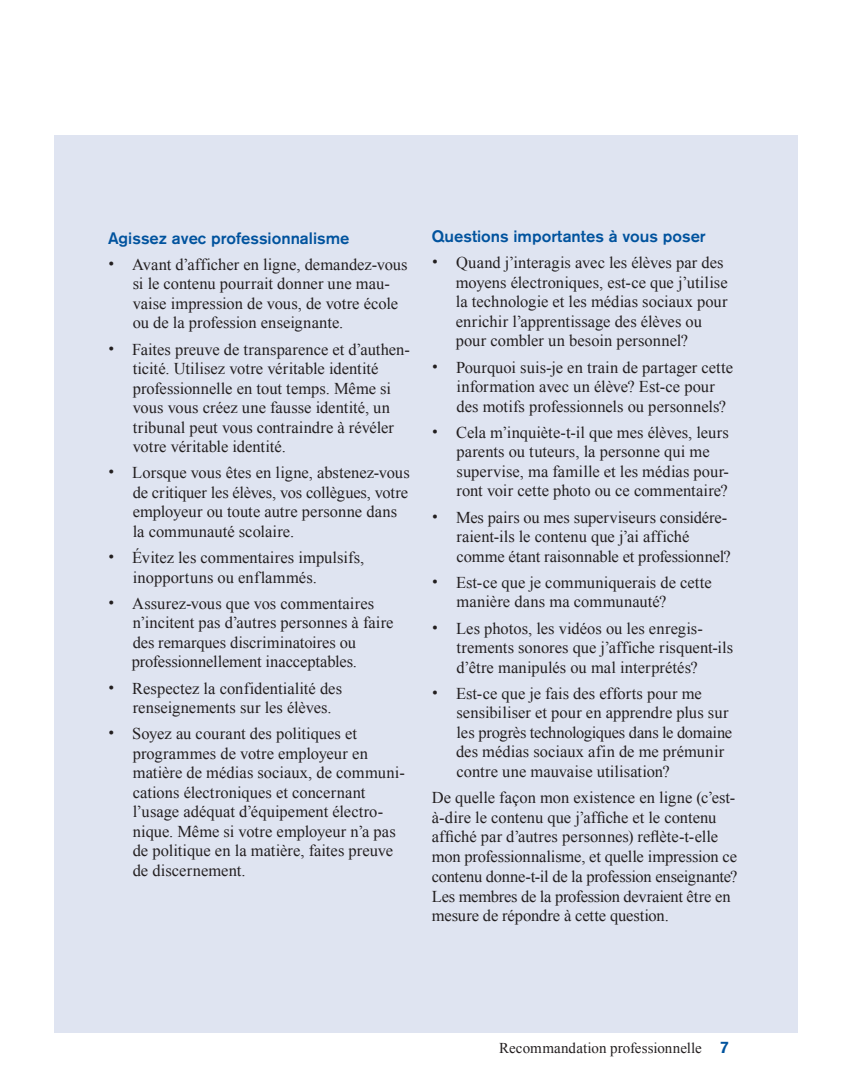
<style>
.page{position:relative;width:864px;height:1080px;background:#fff}
.page>*{position:absolute;margin:0;border:0;box-sizing:border-box;transform-origin:0 0}
._11_pt_body_with_bul{font:16.5px/19.5px "Times New Roman";color:#231f20}
.Body_with_bullets{font:16.5px/19.5px "Times New Roman";color:#231f20}
.Subhead{font:500 16.5px "Akzidenz Grotesk Pro";color:#01539e}
._11_pt_body_with_bul-2{font:500 16.5px "Akzidenz Grotesk Pro";color:#01539e}
.t1{font:15px "Times New Roman";color:#231f20}
.s1{font-family:"Helvetica";font-size:18px}
.s2{font-family:"Akzidenz Grotesk Pro";font-weight:500;font-size:16.5px;color:#01539e}
</style>
<div class="page">
<div style="left:54px;top:135px;width:743px;height:898px;background:#dfe4f1"></div>
<p class="_11_pt_body_with_bul-2" style="left:108px;top:227px;width:243px">Agissez avec professionnalisme</p>
<p class="_11_pt_body_with_bul" style="left:133px;top:254px;width:276px;text-indent:-25px"><span class="s1">•</span> Avant d’afficher en ligne, demandez-vous si le contenu pourrait donner une mau&shy;vaise impression de vous, de votre école ou de la profession enseignante.</p>
<p class="_11_pt_body_with_bul" style="left:133px;top:339px;width:279px;text-indent:-25px"><span class="s1">•</span> Faites preuve de transparence et d’authen&shy;ticité. Utilisez votre véritable identité professionnelle en tout temps. Même si vous vous créez une fausse identité, un tribunal peut vous contraindre à révéler votre véritable identité.</p>
<p class="_11_pt_body_with_bul" style="left:133px;top:463px;width:279px;text-indent:-25px"><span class="s1">•</span> Lorsque vous êtes en ligne, abstenez-vous de critiquer les élèves, vos collègues, votre employeur ou toute autre personne dans la communauté scolaire.</p>
<p class="_11_pt_body_with_bul" style="left:133px;top:548px;width:233px;text-indent:-25px"><span class="s1">•</span> Évitez les commentaires impulsifs, inopportuns ou enflammés.</p>
<p class="_11_pt_body_with_bul" style="left:132px;top:593px;width:263px;text-indent:-24px"><span class="s1">•</span> Assurez-vous que vos commentaires n’incitent pas d’autres personnes à faire des remarques discriminatoires ou professionnellement inacceptables.</p>
<p class="_11_pt_body_with_bul" style="left:133px;top:678px;width:211px;text-indent:-25px"><span class="s1">•</span> Respectez la confidentialité des renseignements sur les élèves.</p>
<p class="_11_pt_body_with_bul" style="left:133px;top:724px;width:274px;text-indent:-25px"><span class="s1">•</span> Soyez au courant des politiques et programmes de votre employeur en matière de médias sociaux, de communi&shy;cations électroniques et concernant l’usage adéquat d’équipement électro&shy;nique. Même si votre employeur n’a pas de politique en la matière, faites preuve de discernement.</p>
<p class="Subhead" style="left:432px;top:226px;width:276px">Questions importantes à vous poser</p>
<p class="Body_with_bullets" style="left:456px;top:253px;width:273px;text-indent:-24px"><span class="s1">•</span> Quand j’interagis avec les élèves par des moyens électroniques, est-ce que j’utilise la technologie et les médias sociaux pour enrichir l’apprentissage des élèves ou pour combler un besoin personnel?</p>
<p class="_11_pt_body_with_bul" style="left:457px;top:357px;width:278px;text-indent:-25px"><span class="s1">•</span> Pourquoi suis-je en train de partager cette information avec un élève? Est-ce pour des motifs professionnels ou personnels?</p>
<p class="_11_pt_body_with_bul" style="left:457px;top:422px;width:274px;text-indent:-25px"><span class="s1">•</span> Cela m’inquiète-t-il que mes élèves, leurs parents ou tuteurs, la personne qui me supervise, ma famille et les médias pour&shy;ront voir cette photo ou ce commentaire?</p>
<p class="_11_pt_body_with_bul" style="left:457px;top:507px;width:276px;text-indent:-25px"><span class="s1">•</span> Mes pairs ou mes superviseurs considére&shy;raient-ils le contenu que j’ai affiché comme étant raisonnable et professionnel?</p>
<p class="_11_pt_body_with_bul" style="left:457px;top:572px;width:257px;text-indent:-25px"><span class="s1">•</span> Est-ce que je communiquerais de cette manière dans ma communauté?</p>
<p class="_11_pt_body_with_bul" style="left:457px;top:618px;width:278px;text-indent:-25px"><span class="s1">•</span> Les photos, les vidéos ou les enregis&shy;trements sonores que j’affiche risquent-ils d’être manipulés ou mal interprétés?</p>
<p class="_11_pt_body_with_bul" style="left:456px;top:683px;width:278px;text-indent:-24px"><span class="s1">•</span> Est-ce que je fais des efforts pour me sensibiliser et pour en apprendre plus sur les progrès technologiques dans le domaine des médias sociaux afin de me prémunir contre une mauvaise utilisation?</p>
<p class="_11_pt_body_with_bul" style="left:432px;top:788px;width:307px">De quelle façon mon existence en ligne (c’est&shy;à-dire le contenu que j’affiche et le contenu affiché par d’autres personnes) reflète-t-elle mon professionnalisme, et quelle impression ce contenu donne-t-il de la profession enseignante?<br>Les membres de la profession devraient être en mesure de répondre à cette question.</p>
<p class="t1" style="left:499px;top:1038px;width:231px">Recommandation professionnelle <span class="s2">7</span></p>
</div>
